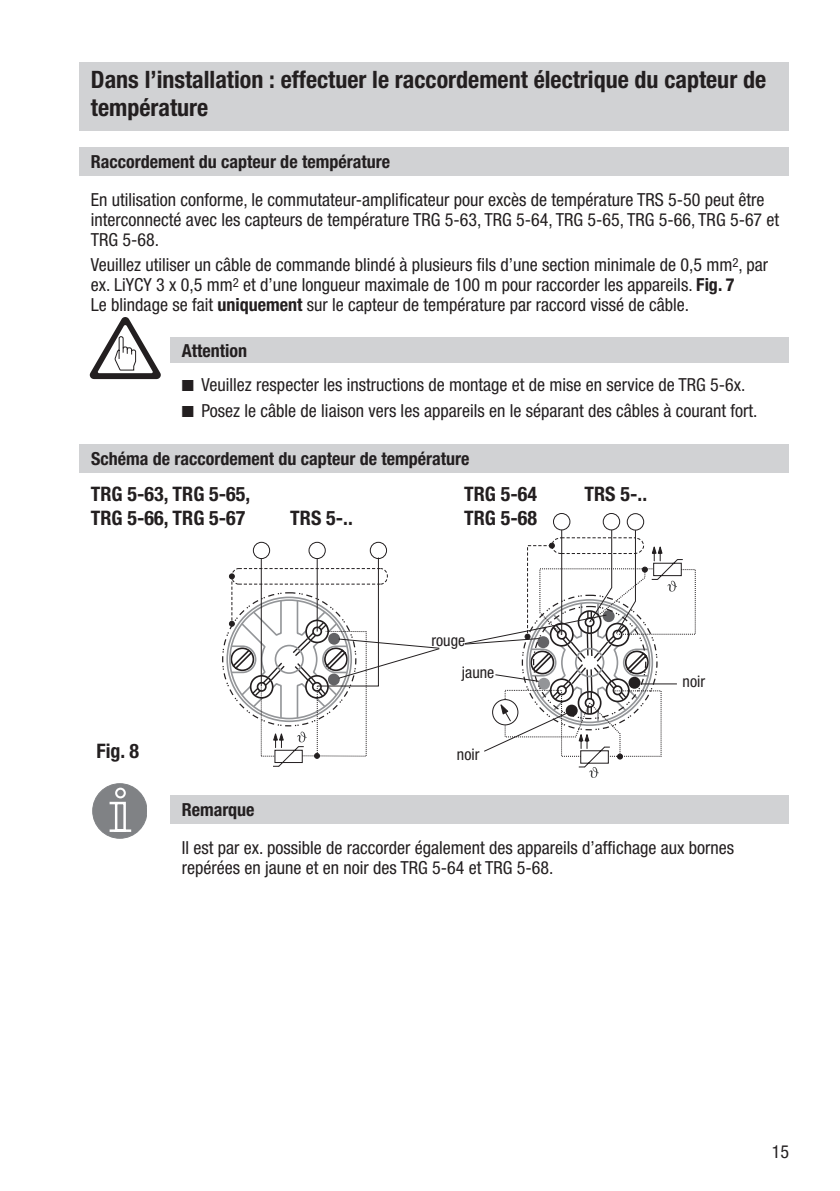
<style>
.page{position:relative;width:840px;height:1191px;background:#fff}
.page>*{position:absolute;margin:0;border:0;box-sizing:border-box;transform-origin:0 0}
.t1{font:700 condensed 24px/28px "Helvetica Neue LT Pro";color:#231f20}
.t2{font:700 condensed 20px/24px "Helvetica Neue LT Pro";color:#231f20}
.t3{font:condensed 18px/20px "Helvetica Neue LT Pro";color:#231f20}
.t4{font:700 condensed 18px "Helvetica Neue LT Pro";color:#231f20}
.t5{font:condensed 16px "Helvetica Neue LT Pro";color:#231f20}
.s1{font-weight:700}
</style>
<div class="page">
<div style="left:80px;top:62px;width:708px;height:68px;background:#d1d2d4"></div>
<div style="left:79px;top:147px;width:709px;height:29px;background:#d1d2d4"></div>
<svg style="left:90px;top:317px;width:71px;height:62px"></svg>
<div style="left:170px;top:337px;width:618px;height:26px;background:#d1d2d4"></div>
<div style="left:80px;top:444px;width:708px;height:28px;background:#d1d2d4"></div>
<div style="left:93px;top:783px;width:54px;height:55px;background:#808285;border-radius:50%"></div>
<div style="left:93px;top:783px;width:54px;height:55px;border:1px solid #808285;border-radius:50%"></div>
<div style="left:115px;top:787px;width:11px;height:11px;border:2px solid #fff;border-radius:50%"></div>
<svg style="left:109px;top:801px;width:25px;height:32px"></svg>
<div style="left:170px;top:795px;width:618px;height:29px;background:#d1d2d4"></div>
<svg style="left:225px;top:542px;width:215px;height:224px"></svg>
<svg style="left:464px;top:513px;width:231px;height:265px"></svg>
<h1 class="t1" style="left:91px;top:65px;width:676px">Dans l’installation : effectuer le raccordement électrique du capteur de température</h1>
<p class="t4" style="left:91px;top:151px;width:300px">Raccordement du capteur de température</p>
<p class="t3" style="left:91px;top:189px;width:689px">En utilisation conforme, le commutateur-amplificateur pour excès de température TRS 5-50 peut être interconnecté avec les capteurs de température TRG 5-63, TRG 5-64, TRG 5-65, TRG 5-66, TRG 5-67 et<br>TRG 5-68.</p>
<p class="t3" style="left:91px;top:255px;width:678px">Veuillez utiliser un câble de commande blindé à plusieurs fils d’une section minimale de 0,5 mm<sup>2</sup>, par ex. LiYCY 3 x 0,5 mm<sup>2</sup> et d’une longueur maximale de 100 m pour raccorder les appareils. <span class="s1">Fig. 7<br></span>Le blindage se fait <span class="s1">uniquement</span> sur le capteur de température par raccord vissé de câble.</p>
<p class="t4" style="left:182px;top:340px;width:67px">Attention</p>
<p class="t3" style="left:182px;top:374px;width:565px">■ Veuillez respecter les instructions de montage et de mise en service de TRG 5-6x.</p>
<p class="t3" style="left:182px;top:400px;width:577px">■ Posez le câble de liaison vers les appareils en le séparant des câbles à courant fort.</p>
<p class="t4" style="left:91px;top:447px;width:380px">Schéma de raccordement du capteur de température</p>
<p class="t2" style="left:91px;top:481px;width:161px">TRG 5-63, TRG 5-65,<br>TRG 5-66, TRG 5-67</p>
<p class="t2" style="left:464px;top:481px;width:74px">TRG 5-64</p>
<p class="t2" style="left:290px;top:505px;width:64px">TRS 5-..</p>
<p class="t2" style="left:464px;top:505px;width:74px">TRG 5-68</p>
<p class="t5" style="left:431px;top:631px;width:35px">rouge</p>
<p class="t5" style="left:461px;top:663px;width:34px">jaune</p>
<p class="t2" style="left:96px;top:738px;width:44px">Fig. 8</p>
<p class="t5" style="left:456px;top:745px;width:24px">noir</p>
<p class="t2" style="left:584px;top:481px;width:64px">TRS 5-..</p>
<p class="t5" style="left:682px;top:672px;width:24px">noir</p>
<p class="t4" style="left:182px;top:799px;width:74px">Remarque</p>
<p class="t3" style="left:182px;top:837px;width:553px">Il est par ex. possible de raccorder également des appareils d’affichage aux bornes repérées en jaune et en noir des TRG 5-64 et TRG 5-68.</p>
<p class="t3" style="left:771px;top:1141px;width:19px">15</p>
</div>
